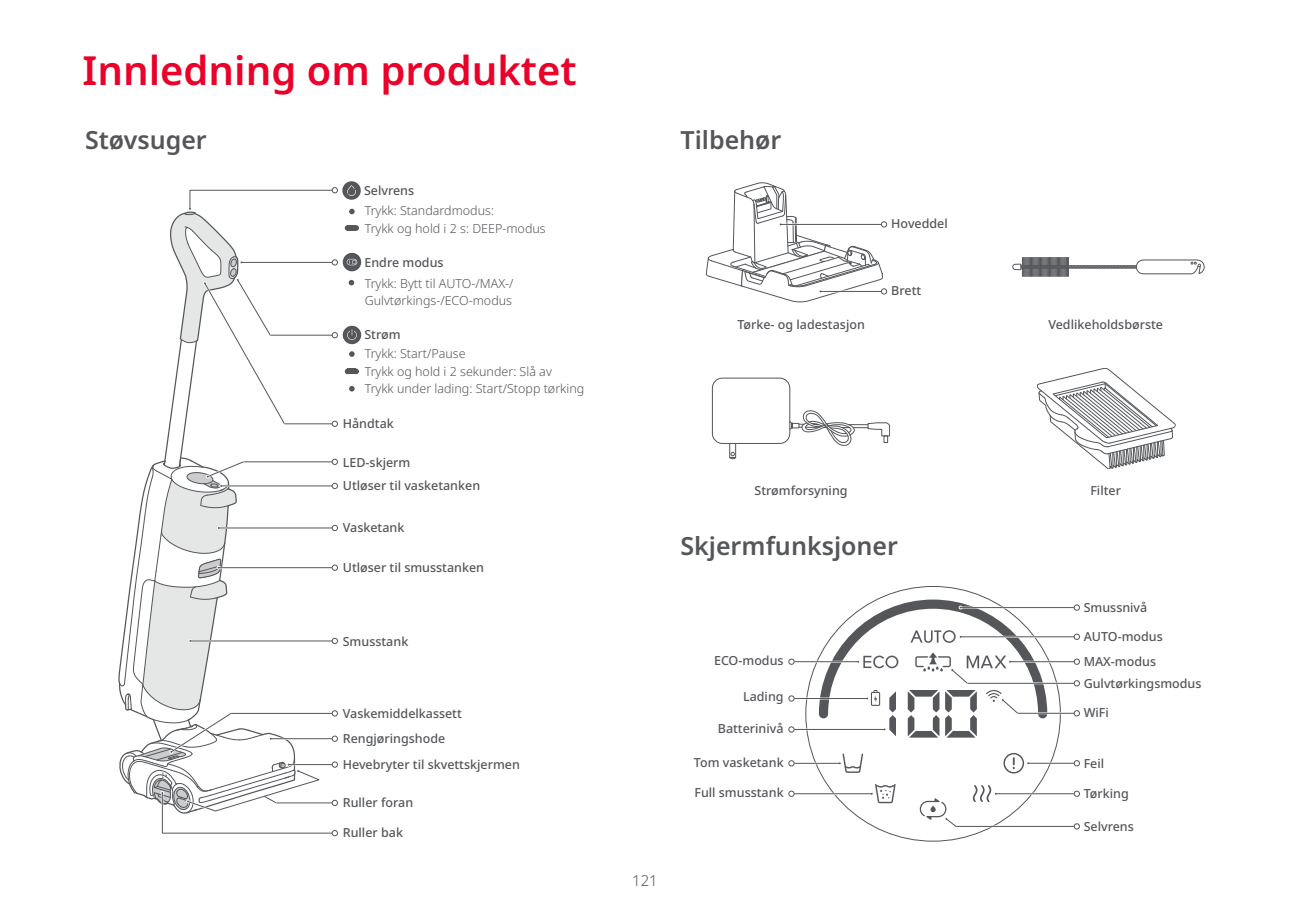
<style>
.page{position:relative;width:1290px;height:922px;background:#fff}
.page>*{position:absolute;margin:0;border:0;box-sizing:border-box;transform-origin:0 0}
.t1{font:600 40px "Noto Sans";color:#ea0029}
.t2{font:600 25px "Noto Sans";color:#54565a}
.t3{font:300 15px "Noto Sans";color:#54565a}
.t4{font:500 12.5px/25.5px "Noto Sans";color:#54565a}
.t5{font:300 12.5px/17.5px "Noto Sans";color:#54565a}
</style>
<div class="page">
<svg style="left:332px;top:459px;width:6px;height:5px"></svg>
<hr style="left:244px;top:461px;width:88px;height:1px;background:#54565a">
<svg style="left:332px;top:710px;width:6px;height:6px"></svg>
<hr style="left:231px;top:712px;width:101px;height:1px;background:#54565a">
<svg style="left:332px;top:326px;width:29px;height:18px"></svg>
<hr style="left:270px;top:334px;width:62px;height:1px;background:#54565a">
<svg style="left:332px;top:421px;width:6px;height:5px"></svg>
<hr style="left:285px;top:423px;width:47px;height:1px;background:#54565a">
<svg style="left:332px;top:799px;width:6px;height:6px"></svg>
<hr style="left:276px;top:802px;width:56px;height:1px;background:#54565a">
<svg style="left:332px;top:483px;width:6px;height:5px"></svg>
<hr style="left:221px;top:485px;width:111px;height:1px;background:#54565a">
<svg style="left:332px;top:253px;width:29px;height:18px"></svg>
<hr style="left:241px;top:262px;width:91px;height:1px;background:#54565a">
<svg style="left:332px;top:525px;width:6px;height:5px"></svg>
<hr style="left:219px;top:527px;width:113px;height:1px;background:#54565a">
<svg style="left:332px;top:564px;width:6px;height:6px"></svg>
<hr style="left:219px;top:567px;width:113px;height:1px;background:#54565a">
<svg style="left:332px;top:638px;width:6px;height:5px"></svg>
<hr style="left:190px;top:640px;width:142px;height:1px;background:#54565a">
<svg style="left:332px;top:761px;width:6px;height:6px"></svg>
<hr style="left:288px;top:764px;width:44px;height:1px;background:#54565a">
<svg style="left:332px;top:735px;width:6px;height:6px"></svg>
<hr style="left:271px;top:738px;width:61px;height:1px;background:#54565a">
<hr style="left:162px;top:792px;width:1px;height:41px;background:#54565a">
<svg style="left:332px;top:830px;width:6px;height:5px"></svg>
<hr style="left:162px;top:832px;width:170px;height:1px;background:#54565a">
<svg style="left:118px;top:190px;width:203px;height:623px"></svg>
<svg style="left:332px;top:181px;width:29px;height:19px"></svg>
<hr style="left:190px;top:190px;width:142px;height:1px;background:#54565a">
<svg style="left:1037px;top:368px;width:139px;height:102px"></svg>
<svg style="left:1012px;top:257px;width:192px;height:19px"></svg>
<svg style="left:1074px;top:633px;width:5px;height:6px"></svg>
<hr style="left:960px;top:636px;width:114px;height:1px;background:#54565a">
<svg style="left:1074px;top:604px;width:5px;height:6px"></svg>
<hr style="left:960px;top:607px;width:114px;height:1px;background:#54565a">
<svg style="left:1074px;top:658px;width:5px;height:6px"></svg>
<hr style="left:1010px;top:661px;width:64px;height:1px;background:#54565a">
<svg style="left:789px;top:658px;width:5px;height:6px"></svg>
<hr style="left:794px;top:661px;width:64px;height:1px;background:#54565a">
<svg style="left:789px;top:695px;width:5px;height:6px"></svg>
<hr style="left:794px;top:698px;width:73px;height:1px;background:#54565a">
<svg style="left:789px;top:726px;width:5px;height:6px"></svg>
<hr style="left:794px;top:728px;width:90px;height:1px;background:#54565a">
<svg style="left:789px;top:760px;width:5px;height:6px"></svg>
<svg style="left:838px;top:753px;width:25px;height:19px"></svg>
<hr style="left:794px;top:762px;width:46px;height:1px;background:#54565a">
<svg style="left:789px;top:790px;width:5px;height:6px"></svg>
<svg style="left:870px;top:784px;width:25px;height:19px"></svg>
<hr style="left:794px;top:793px;width:78px;height:1px;background:#54565a">
<svg style="left:1074px;top:760px;width:5px;height:5px"></svg>
<svg style="left:1003px;top:753px;width:27px;height:20px"></svg>
<hr style="left:1028px;top:762px;width:46px;height:1px;background:#54565a">
<svg style="left:1074px;top:790px;width:5px;height:6px"></svg>
<svg style="left:972px;top:785px;width:25px;height:16px"></svg>
<hr style="left:996px;top:793px;width:78px;height:1px;background:#54565a">
<svg style="left:1074px;top:680px;width:5px;height:6px"></svg>
<hr style="left:967px;top:682px;width:107px;height:1px;background:#54565a">
<svg style="left:819px;top:599px;width:228px;height:138px"></svg>
<hr style="left:1018px;top:712px;width:56px;height:2px;background:#fff">
<svg style="left:1074px;top:710px;width:5px;height:6px"></svg>
<hr style="left:1018px;top:712px;width:56px;height:1px;background:#54565a">
<svg style="left:920px;top:798px;width:36px;height:29px"></svg>
<svg style="left:1074px;top:823px;width:5px;height:6px"></svg>
<hr style="left:956px;top:825px;width:118px;height:1px;background:#54565a">
<svg style="left:729px;top:444px;width:7px;height:15px"></svg>
<div style="left:712px;top:377px;width:78px;height:67px;border:1px solid #54565a;border-radius:10px"></div>
<svg style="left:789px;top:409px;width:101px;height:37px"></svg>
<svg style="left:706px;top:182px;width:181px;height:120px"></svg>
<hr style="left:820px;top:291px;width:61px;height:1px;background:#54565a">
<svg style="left:349px;top:280px;width:5px;height:5px"></svg>
<svg style="left:349px;top:351px;width:6px;height:6px"></svg>
<svg style="left:349px;top:386px;width:6px;height:5px"></svg>
<svg style="left:345px;top:368px;width:14px;height:6px"></svg>
<div style="left:347px;top:368px;width:9px;height:6px;background:#54565a"></div>
<svg style="left:349px;top:209px;width:6px;height:5px"></svg>
<svg style="left:345px;top:225px;width:14px;height:6px"></svg>
<div style="left:347px;top:225px;width:9px;height:6px;background:#54565a"></div>
<h1 class="t1" style="left:83px;top:43px;width:496px">Innledning om produktet</h1>
<h2 class="t2" style="left:85px;top:122px;width:123px">Støvsuger</h2>
<p class="t4" style="left:364px;top:178px;width:52px">Selvrens</p>
<p class="t5" style="left:365px;top:202px;width:183px">Trykk: Standardmodus:<br>Trykk og hold i 2 s: DEEP-modus</p>
<p class="t4" style="left:364px;top:250px;width:81px">Endre modus</p>
<p class="t5" style="left:365px;top:274px;width:150px">Trykk: Bytt til AUTO-/MAX-/<br>Gulvtørkings-/ECO-modus</p>
<p class="t4" style="left:364px;top:322px;width:38px">Strøm</p>
<p class="t5" style="left:365px;top:345px;width:221px">Trykk: Start/Pause<br>Trykk og hold i 2 sekunder: Slå av<br>Trykk under lading: Start/Stopp tørking</p>
<p class="t4" style="left:343px;top:411px;width:53px">Håndtak</p>
<p class="t4" style="left:343px;top:449px;width:69px">LED-skjerm</p>
<p class="t4" style="left:343px;top:473px;width:139px">Utløser til vasketanken</p>
<p class="t4" style="left:343px;top:515px;width:63px">Vasketank</p>
<p class="t4" style="left:343px;top:555px;width:143px">Utløser til smusstanken</p>
<p class="t4" style="left:343px;top:628px;width:67px">Smusstank</p>
<p class="t4" style="left:343px;top:700px;width:121px">Vaskemiddelkassett<br>Rengjøringshode</p>
<p class="t4" style="left:343px;top:751px;width:179px">Hevebryter til skvettskjermen</p>
<p class="t4" style="left:343px;top:790px;width:72px">Ruller foran</p>
<p class="t4" style="left:343px;top:820px;width:62px">Ruller bak</p>
<h2 class="t2" style="left:680px;top:122px;width:103px">Tilbehør</h2>
<p class="t4" style="left:891px;top:211px;width:58px">Hoveddel</p>
<p class="t4" style="left:891px;top:278px;width:31px">Brett</p>
<p class="t4" style="left:737px;top:312px;width:129px">Tørke- og ladestasjon</p>
<p class="t4" style="left:1048px;top:312px;width:116px">Vedlikeholdsbørste</p>
<p class="t3" style="left:632px;top:869px;width:27px">121</p>
<p class="t4" style="left:754px;top:478px;width:95px">Strømforsyning</p>
<p class="t4" style="left:1090px;top:478px;width:32px">Filter</p>
<h2 class="t2" style="left:680px;top:528px;width:219px">Skjermfunksjoner</h2>
<p class="t4" style="left:714px;top:648px;width:71px">ECO-modus</p>
<p class="t4" style="left:743px;top:683px;width:42px">Lading</p>
<p class="t4" style="left:718px;top:716px;width:67px">Batterinivå</p>
<p class="t4" style="left:694px;top:749px;width:91px">Tom vasketank</p>
<p class="t4" style="left:694px;top:780px;width:91px">Full smusstank</p>
<p class="t4" style="left:1083px;top:594px;width:65px">Smussnivå</p>
<p class="t4" style="left:1083px;top:624px;width:81px">AUTO-modus</p>
<p class="t4" style="left:1083px;top:648px;width:74px">MAX-modus</p>
<p class="t4" style="left:1083px;top:671px;width:119px">Gulvtørkingsmodus</p>
<p class="t4" style="left:1083px;top:700px;width:27px">WiFi</p>
<p class="t4" style="left:1083px;top:750px;width:22px">Feil</p>
<p class="t4" style="left:1083px;top:780px;width:47px">Tørking</p>
<p class="t4" style="left:1083px;top:813px;width:52px">Selvrens</p>
</div>
